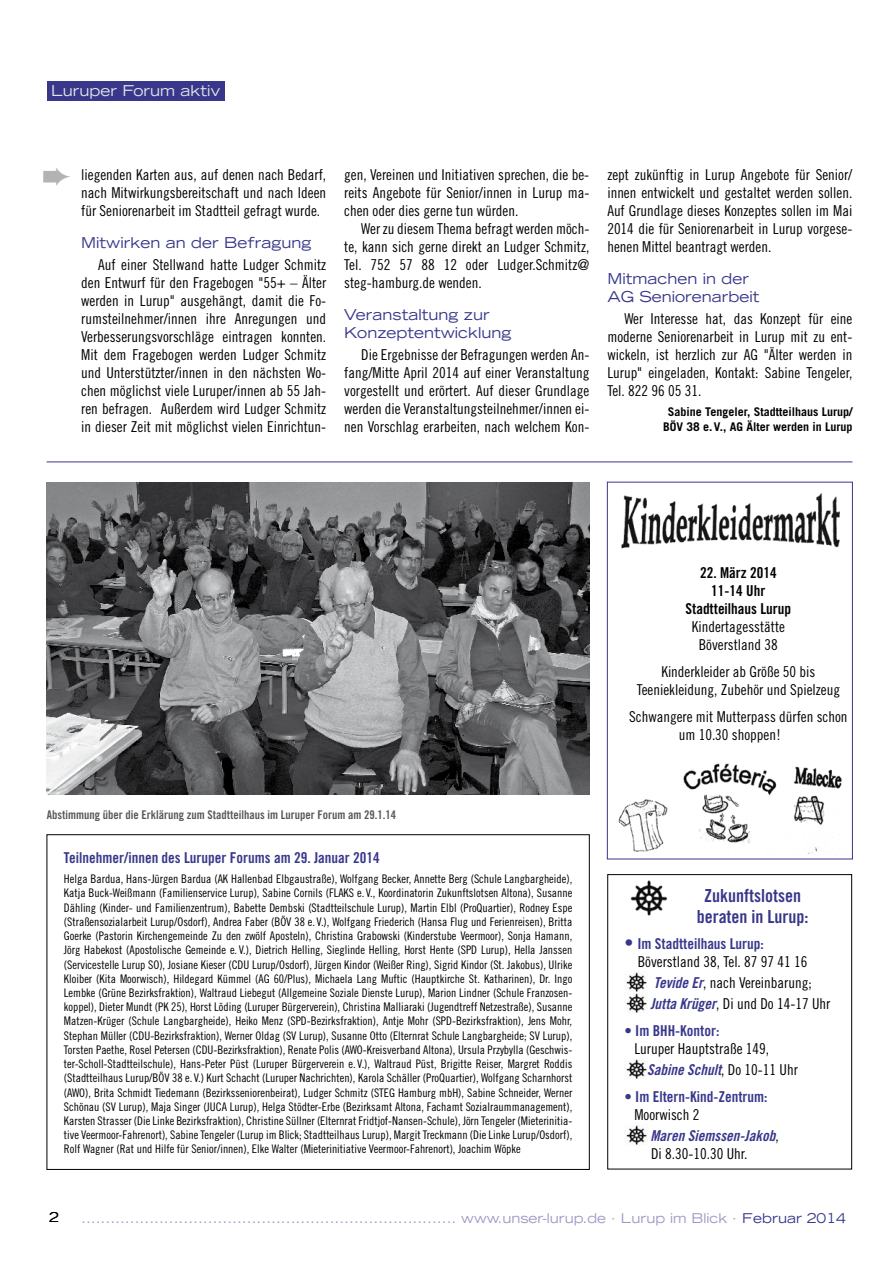
<style>
.page{position:relative;width:893px;height:1263px;background:#fff}
.page>*{position:absolute;margin:0;border:0;box-sizing:border-box;transform-origin:0 0}
.t1{font:18px/21.6px "Trade Gothic Bold Cond Twenty";color:#38378b;text-align:center}
.t2{font:15px/18px "Trade Gothic Cond Eighteen";color:#000;text-align:justify}
.t3{font:15px "Trade Gothic Bold Cond Twenty";color:#38378b}
.t4{font:expanded 15px/18px "Trade Gothic LH";color:#38378b}
.t5{font:15px "Trade Gothic Bold Cond Twenty Obl";color:#38378b}
.t6{font:15px/18px "Trade Gothic Bold Cond Twenty";color:#000;text-align:center}
.t7{font:expanded 15px "Trade Gothic LH";color:#e3e4e4}
.t8{font:expanded 13.5px "Trade Gothic LH";color:#9c9bc5}
.t9{font:expanded 13.5px "Trade Gothic LH";color:#000}
.t10{font:12px "Trade Gothic Bold Cond Twenty";color:#58585a}
.t11{font:700 12px/14.4px "Trade Gothic";color:#000;text-align:center}
.t12{font:11.85px/14.2px "Trade Gothic Cond Eighteen";color:#000;text-align:justify}
.s1{font-size:18px}
.s2{font-family:"Trade Gothic Bold Cond Twenty Obl";color:#38378b}
.s3{font-family:"Trade Gothic Cond Eighteen";color:#000}
.s4{color:#38378b}
</style>
<div class="page">
<img style="left:606px;top:759px;width:236px;height:96px">
<div style="left:47px;top:81px;width:178px;height:20px;background:#38378b"></div>
<img style="left:47px;top:482px;width:542px;height:312px">
<div style="left:607px;top:874px;width:245px;height:295px;border:1px solid #000"></div>
<img style="left:630px;top:880px;width:38px;height:36px">
<img style="left:624px;top:972px;width:23px;height:42px">
<img style="left:624px;top:1059px;width:23px;height:21px">
<img style="left:624px;top:1125px;width:23px;height:21px">
<img style="left:606px;top:488px;width:234px;height:63px">
<hr style="left:47px;top:461px;width:805px;height:1px;background:#38378b">
<div style="left:607px;top:482px;width:246px;height:377px;border:1px solid #38378b"></div>
<p class="t7" style="left:51px;top:81px;width:171px">Luruper Forum aktiv</p>
<p class="t2" style="left:81px;top:165px;width:247px">liegenden Karten aus, auf denen nach Bedarf, nach Mitwirkungsbereitschaft und nach Ideen für Seniorenarbeit im Stadtteil gefragt wurde.</p>
<p class="t4" style="left:81px;top:233px;width:232px">Mitwirken an der Befragung</p>
<p class="t2" style="left:81px;top:255px;width:247px;text-indent:17px">Auf einer Stellwand hatte Ludger Schmitz den Entwurf für den Fragebogen "55+ – Älter werden in Lurup" ausgehängt, damit die Fo&shy;rumsteilnehmer/innen ihre Anregungen und Verbesserungsvorschläge eintragen konnten.<br>Mit dem Fragebogen werden Ludger Schmitz und Unterstützter/innen in den nächsten Wo&shy;chen möglichst viele Luruper/innen ab 55 Jah&shy;ren befragen. Außerdem wird Ludger Schmitz in dieser Zeit mit möglichst vielen Einrichtun-</p>
<p class="t2" style="left:344px;top:165px;width:247px">gen, Vereinen und Initiativen sprechen, die be&shy;reits Angebote für Senior/innen in Lurup ma&shy;chen oder dies gerne tun würden.</p>
<p class="t2" style="left:344px;top:219px;width:247px;text-indent:17px">Wer zu diesem Thema befragt werden möch&shy;te, kann sich gerne direkt an Ludger Schmitz, Tel. 752 57 88 12 oder Ludger.Schmitz@ steg-hamburg.de wenden.</p>
<p class="t4" style="left:344px;top:305px;width:169px">Veranstaltung zur<br>Konzeptentwicklung</p>
<p class="t2" style="left:344px;top:345px;width:247px;text-indent:17px">Die Ergebnisse der Befragungen werden An&shy;fang/Mitte April 2014 auf einer Veranstaltung vorgestellt und erörtert. Auf dieser Grundlage werden die Veranstaltungsteilnehmer/innen ei&shy;nen Vorschlag erarbeiten, nach welchem Kon-</p>
<p class="t2" style="left:607px;top:165px;width:247px">zept zukünftig in Lurup Angebote für Senior/ innen entwickelt und gestaltet werden sollen.<br>Auf Grundlage dieses Konzeptes sollen im Mai 2014 die für Seniorenarbeit in Lurup vorgese&shy;henen Mittel beantragt werden.</p>
<p class="t4" style="left:607px;top:269px;width:154px">Mitmachen in der<br>AG Seniorenarbeit</p>
<p class="t2" style="left:607px;top:309px;width:247px;text-indent:17px">Wer Interesse hat, das Konzept für eine moderne Seniorenarbeit in Lurup mit zu ent&shy;wickeln, ist herzlich zur AG "Älter werden in Lurup" eingeladen, Kontakt: Sabine Tengeler, Tel. 822 96 05 31.</p>
<p class="t11" style="left:663px;top:405px;width:191px">Sabine Tengeler, Stadtteilhaus Lurup/<br>BÖV 38 e.V., AG Älter werden in Lurup</p>
<p class="t10" style="left:47px;top:807px;width:351px">Abstimmung über die Erklärung zum Stadtteilhaus im Luruper Forum am 29.1.14</p>
<p class="t3" style="left:64px;top:848px;width:317px">Teilnehmer/innen des Luruper Forums am 29. Januar 2014</p>
<p class="t12" style="left:64px;top:872px;width:510px">Helga Bardua, Hans-Jürgen Bardua (AK Hallenbad Elbgaustraße), Wolfgang Becker, Annette Berg (Schule Langbargheide), Katja Buck-Weißmann (Familienservice Lurup), Sabine Cornils (FLAKS e. V., Koordinatorin Zukunftslotsen Altona), Susanne Dähling (Kinder- und Familienzentrum), Babette Dembski (Stadtteilschule Lurup), Martin Elbl (ProQuartier), Rodney Espe (Straßensozialarbeit Lurup/Osdorf), Andrea Faber (BÖV 38 e. V.), Wolfgang Friederich (Hansa Flug und Ferienreisen), Britta Goerke (Pastorin Kirchengemeinde Zu den zwölf Aposteln), Christina Grabowski (Kinderstube Veermoor), Sonja Hamann, Jörg Habekost (Apostolische Gemeinde e. V.), Dietrich Helling, Sieglinde Helling, Horst Hente (SPD Lurup), Hella Janssen (Servicestelle Lurup SO), Josiane Kieser (CDU Lurup/Osdorf), Jürgen Kindor (Weißer Ring), Sigrid Kindor (St. Jakobus), Ulrike Kloiber (Kita Moorwisch), Hildegard Kümmel (AG 60/Plus), Michaela Lang Muftic (Hauptkirche St. Katharinen), Dr. Ingo Lembke (Grüne Bezirksfraktion), Waltraud Liebegut (Allgemeine Soziale Dienste Lurup), Marion Lindner (Schule Franzosen&shy;koppel), Dieter Mundt (PK 25), Horst Löding (Luruper Bürgerverein), Christina Malliaraki (Jugendtreff Netzestraße), Susanne Matzen-Krüger (Schule Langbargheide), Heiko Menz (SPD-Bezirksfraktion), Antje Mohr (SPD-Bezirksfraktion), Jens Mohr, Stephan Müller (CDU-Bezirksfraktion), Werner Oldag (SV Lurup), Susanne Otto (Elternrat Schule Langbargheide; SV Lurup), Torsten Paethe, Rosel Petersen (CDU-Bezirksfraktion), Renate Polis (AWO-Kreisverband Altona), Ursula Przybylla (Geschwis&shy;ter-Scholl-Stadtteilschule), Hans-Peter Püst (Luruper Bürgerverein e. V.), Waltraud Püst, Brigitte Reiser, Margret Roddis (Stadtteilhaus Lurup/BÖV 38 e. V.) Kurt Schacht (Luruper Nachrichten), Karola Schäller (ProQuartier), Wolfgang Scharnhorst (AWO), Brita Schmidt Tiedemann (Bezirksseniorenbeirat), Ludger Schmitz (STEG Hamburg mbH), Sabine Schneider, Werner Schönau (SV Lurup), Maja Singer (JUCA Lurup), Helga Stödter-Erbe (Bezirksamt Altona, Fachamt Sozialraummanagement), Karsten Strasser (Die Linke Bezirksfraktion), Christine Süllner (Elternrat Fridtjof-Nansen-Schule), Jörn Tengeler (Mieterinitia&shy;tive Veermoor-Fahrenort), Sabine Tengeler (Lurup im Blick; Stadtteilhaus Lurup), Margit Treckmann (Die Linke Lurup/Osdorf), Rolf Wagner (Rat und Hilfe für Senior/innen), Elke Walter (Mieterinitiative Veermoor-Fahrenort), Joachim Wöpke</p>
<p class="t6" style="left:685px;top:563px;width:107px">22. März 2014<br>11-14 Uhr<br>Stadtteilhaus Lurup</p>
<p class="t2" style="left:692px;top:617px;width:95px;text-align:center">Kindertagesstätte<br>Böverstland 38</p>
<p class="t2" style="left:637px;top:662px;width:205px;text-align:center">Kinderkleider ab Größe 50 bis<br>Teeniekleidung, Zubehör und Spielzeug</p>
<p class="t2" style="left:679px;top:707px;width:170px;text-indent:-49px">Schwangere mit Mutterpass dürfen schon um 10.30 shoppen!</p>
<h1 class="t1" style="left:697px;top:884px;width:113px">Zukunftslotsen beraten in Lurup:</h1>
<p class="t3" style="left:624px;top:934px;width:141px"><span class="s1">•</span> Im Stadtteilhaus Lurup:</p>
<p class="t2" style="left:650px;top:951px;width:181px;line-height:21px;text-align:left;text-indent:-13px">Böverstland 38, Tel. 87 97 41 16<br><span class="s2">Tevide Er</span>, nach Vereinbarung;<br><span class="s2">Jutta Krüger</span>, Di und Do 14-17 Uhr</p>
<p class="t3" style="left:624px;top:1021px;width:96px">• Im BHH-Kontor:</p>
<p class="t2" style="left:634px;top:1039px;width:136px">Luruper Hauptstraße 149,</p>
<p class="t5" style="left:647px;top:1060px;width:152px">Sabine Schult<span class="s3">, Do 10-11 Uhr</span></p>
<p class="t3" style="left:624px;top:1087px;width:145px">• Im Eltern-Kind-Zentrum:</p>
<p class="t2" style="left:634px;top:1105px;width:66px">Moorwisch 2</p>
<p class="t5" style="left:650px;top:1126px;width:130px">Maren Siemssen-Jakob<span class="s3">,</span></p>
<p class="t2" style="left:651px;top:1144px;width:98px">Di 8.30-10.30 Uhr.</p>
<p class="t9" style="left:49px;top:1209px;width:11px">2</p>
<p class="t8" style="left:81px;top:1209px;width:6px">.............................................................................</p>
<p class="t8" style="left:461px;top:1209px;width:386px">www. unser-lurup. de · Lurup im Blick · <span class="s4">Februar 2014</span></p>
</div>
